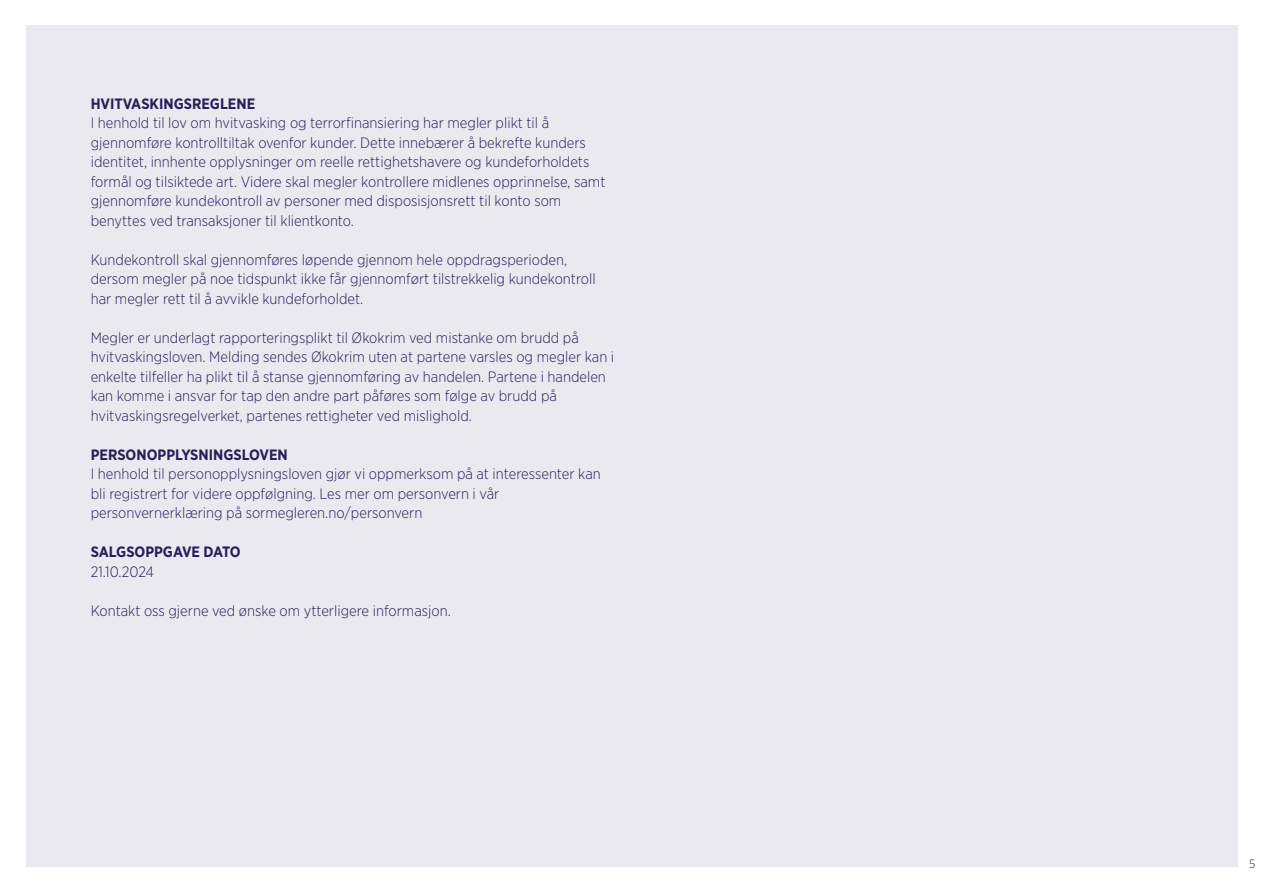
<style>
.page{position:relative;width:1263px;height:893px;background:#fff}
.page>*{position:absolute;margin:0;border:0;box-sizing:border-box;transform-origin:0 0}
.t1{font:300 15px/19.5px "Gotham Narrow";color:#24205b}
.t2{font:700 15px "Gotham Narrow";color:#24205b}
.t3{font:300 12px "Gotham Narrow";color:#24205b}
</style>
<div class="page">
<div style="left:26px;top:26px;width:1211px;height:841px;background:#eae9ef"></div>
<p class="t2" style="left:91px;top:94px;width:166px">HVITVASKINGSREGLENE</p>
<p class="t1" style="left:91px;top:113px;width:516px">I henhold til lov om hvitvasking og terrorfinansiering har megler plikt til å gjennomføre kontrolltiltak ovenfor kunder. Dette innebærer å bekrefte kunders identitet, innhente opplysninger om reelle rettighetshavere og kundeforholdets formål og tilsiktede art. Videre skal megler kontrollere midlenes opprinnelse, samt gjennomføre kundekontroll av personer med disposisjonsrett til konto som benyttes ved transaksjoner til klientkonto.</p>
<p class="t1" style="left:91px;top:249px;width:506px">Kundekontroll skal gjennomføres løpende gjennom hele oppdragsperioden, dersom megler på noe tidspunkt ikke får gjennomført tilstrekkelig kundekontroll har megler rett til å avvikle kundeforholdet.</p>
<p class="t1" style="left:91px;top:327px;width:525px">Megler er underlagt rapporteringsplikt til Økokrim ved mistanke om brudd på hvitvaskingsloven. Melding sendes Økokrim uten at partene varsles og megler kan i enkelte tilfeller ha plikt til å stanse gjennomføring av handelen. Partene i handelen kan komme i ansvar for tap den andre part påføres som følge av brudd på hvitvaskingsregelverket, partenes rettigheter ved mislighold.</p>
<p class="t2" style="left:91px;top:445px;width:199px">PERSONOPPLYSNINGSLOVEN</p>
<p class="t1" style="left:91px;top:464px;width:512px">I henhold til personopplysningsloven gjør vi oppmerksom på at interessenter kan bli registrert for videre oppfølgning. Les mer om personvern i vår personvernerklæring på sormegleren.no/personvern</p>
<p class="t2" style="left:91px;top:542px;width:152px">SALGSOPPGAVE DATO</p>
<p class="t1" style="left:91px;top:561px;width:65px">21.10.2024</p>
<p class="t1" style="left:91px;top:600px;width:362px">Kontakt oss gjerne ved ønske om ytterligere informasjon.</p>
<p class="t3" style="left:1249px;top:856px;width:8px">5</p>
</div>
